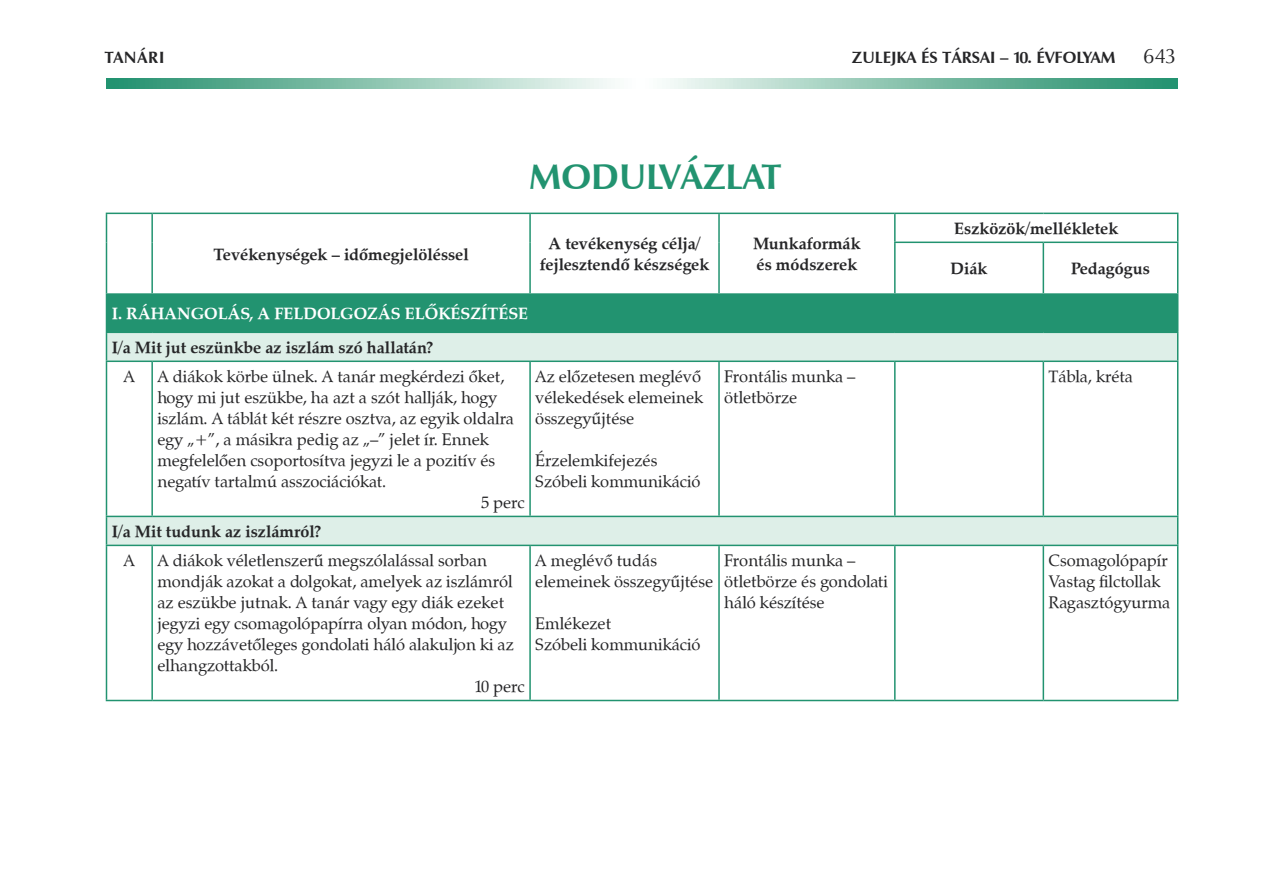
<style>
.page{position:relative;width:1263px;height:893px;background:#fff}
.page>*{position:absolute;margin:0;border:0;box-sizing:border-box;transform-origin:0 0}
.t1{font:700 36px "Zapf Humanist 601 PFL";color:#229370}
.t2{font:21px "Zapf Humanist 601 PFL";color:#262628}
.t3{font:16.5px/21px "Zapf Calligraphic 801 PFL";color:#262628}
.t4{font:700 16.5px/21px "Zapf Calligraphic 801 PFL";color:#262628}
.t5{font:700 16.5px/33.6px "Zapf Calligraphic 801 PFL";color:#fff}
.t6{font:700 16.5px "Zapf Humanist 601 PFL";color:#262628}
.s1{color:#262628}
.s2{font-weight:400}
</style>
<div class="page">
<svg style="left:106px;top:78px;width:1072px;height:11px;background:#8cc4b1"></svg>
<div style="left:106px;top:294px;width:1072px;height:38px;background:#229370"></div>
<svg style="left:107px;top:333px;width:1070px;height:212px"></svg>
<hr style="left:106px;top:213px;width:46px;height:1px;background:#229370">
<svg style="left:106px;top:214px;width:1px;height:28px"></svg>
<hr style="left:152px;top:213px;width:378px;height:1px;background:#229370">
<hr style="left:151px;top:214px;width:2px;height:28px;background:#229370">
<hr style="left:530px;top:213px;width:189px;height:1px;background:#229370">
<hr style="left:529px;top:214px;width:2px;height:28px;background:#229370">
<hr style="left:719px;top:213px;width:176px;height:1px;background:#229370">
<hr style="left:718px;top:214px;width:2px;height:28px;background:#229370">
<hr style="left:895px;top:213px;width:148px;height:1px;background:#229370">
<svg style="left:894px;top:214px;width:1px;height:28px"></svg>
<hr style="left:1043px;top:213px;width:135px;height:1px;background:#229370">
<svg style="left:1177px;top:214px;width:1px;height:28px"></svg>
<hr style="left:106px;top:242px;width:1px;height:51px;background:#229370">
<hr style="left:151px;top:242px;width:2px;height:51px;background:#229370">
<hr style="left:529px;top:242px;width:2px;height:51px;background:#229370">
<hr style="left:718px;top:242px;width:2px;height:51px;background:#229370">
<hr style="left:894px;top:242px;width:149px;height:1px;background:#229370">
<hr style="left:894px;top:243px;width:1px;height:50px;background:#229370">
<hr style="left:1043px;top:242px;width:135px;height:1px;background:#229370">
<hr style="left:1042px;top:243px;width:2px;height:50px;background:#229370">
<hr style="left:1177px;top:243px;width:1px;height:50px;background:#229370">
<hr style="left:106px;top:293px;width:46px;height:2px;background:#229370">
<hr style="left:152px;top:293px;width:378px;height:2px;background:#229370">
<hr style="left:530px;top:293px;width:189px;height:2px;background:#229370">
<hr style="left:719px;top:293px;width:176px;height:2px;background:#229370">
<hr style="left:895px;top:293px;width:148px;height:2px;background:#229370">
<hr style="left:1043px;top:293px;width:135px;height:2px;background:#229370">
<hr style="left:106px;top:332px;width:46px;height:1px;background:#229370">
<svg style="left:106px;top:333px;width:1px;height:28px"></svg>
<hr style="left:152px;top:332px;width:378px;height:1px;background:#229370">
<hr style="left:530px;top:332px;width:189px;height:1px;background:#229370">
<hr style="left:719px;top:332px;width:176px;height:1px;background:#229370">
<hr style="left:895px;top:332px;width:148px;height:1px;background:#229370">
<hr style="left:1043px;top:332px;width:135px;height:1px;background:#229370">
<svg style="left:1177px;top:333px;width:1px;height:28px"></svg>
<hr style="left:106px;top:361px;width:46px;height:1px;background:#229370">
<hr style="left:106px;top:362px;width:1px;height:154px;background:#229370">
<hr style="left:152px;top:361px;width:378px;height:1px;background:#229370">
<hr style="left:151px;top:362px;width:2px;height:154px;background:#229370">
<hr style="left:530px;top:361px;width:189px;height:1px;background:#229370">
<hr style="left:529px;top:362px;width:2px;height:154px;background:#229370">
<hr style="left:719px;top:361px;width:176px;height:1px;background:#229370">
<hr style="left:718px;top:362px;width:2px;height:154px;background:#229370">
<hr style="left:895px;top:361px;width:148px;height:1px;background:#229370">
<hr style="left:894px;top:362px;width:1px;height:154px;background:#229370">
<hr style="left:1043px;top:361px;width:135px;height:1px;background:#229370">
<hr style="left:1042px;top:362px;width:2px;height:154px;background:#229370">
<hr style="left:1177px;top:362px;width:1px;height:154px;background:#229370">
<hr style="left:106px;top:516px;width:46px;height:1px;background:#229370">
<svg style="left:106px;top:517px;width:1px;height:28px"></svg>
<hr style="left:152px;top:516px;width:378px;height:1px;background:#229370">
<hr style="left:530px;top:516px;width:189px;height:1px;background:#229370">
<hr style="left:719px;top:516px;width:176px;height:1px;background:#229370">
<hr style="left:895px;top:516px;width:148px;height:1px;background:#229370">
<hr style="left:1043px;top:516px;width:135px;height:1px;background:#229370">
<svg style="left:1177px;top:517px;width:1px;height:28px"></svg>
<hr style="left:106px;top:545px;width:46px;height:1px;background:#229370">
<hr style="left:106px;top:546px;width:1px;height:154px;background:#229370">
<hr style="left:152px;top:545px;width:378px;height:1px;background:#229370">
<hr style="left:151px;top:546px;width:2px;height:154px;background:#229370">
<hr style="left:530px;top:545px;width:189px;height:1px;background:#229370">
<hr style="left:529px;top:546px;width:2px;height:154px;background:#229370">
<hr style="left:719px;top:545px;width:176px;height:1px;background:#229370">
<hr style="left:718px;top:546px;width:2px;height:154px;background:#229370">
<hr style="left:895px;top:545px;width:148px;height:1px;background:#229370">
<hr style="left:894px;top:546px;width:1px;height:154px;background:#229370">
<hr style="left:1043px;top:545px;width:135px;height:1px;background:#229370">
<hr style="left:1042px;top:546px;width:2px;height:154px;background:#229370">
<hr style="left:1177px;top:546px;width:1px;height:154px;background:#229370">
<hr style="left:106px;top:700px;width:46px;height:1px;background:#229370">
<hr style="left:152px;top:700px;width:378px;height:1px;background:#229370">
<hr style="left:530px;top:700px;width:189px;height:1px;background:#229370">
<hr style="left:719px;top:700px;width:176px;height:1px;background:#229370">
<hr style="left:895px;top:700px;width:148px;height:1px;background:#229370">
<hr style="left:1043px;top:700px;width:135px;height:1px;background:#229370">
<p class="t6" style="left:105px;top:47px;width:61px">TANÁRI</p>
<p class="t6" style="left:852px;top:47px;width:265px">ZULEJKA ÉS TÁRSAI – 10. ÉVFOLYAM</p>
<p class="t2" style="left:1143px;top:42px;width:34px">643</p>
<p class="t1" style="left:529px;top:154px;width:254px">MODULVÁZLAT</p>
<p class="t4" style="left:213px;top:243px;width:257px">Tevékenységek – időmegjelöléssel</p>
<p class="t4" style="left:540px;top:233px;width:171px;text-align:center">A tevékenység célja/ fejlesztendő készségek</p>
<p class="t4" style="left:753px;top:233px;width:109px">Munkaformák és módszerek</p>
<p class="t4" style="left:954px;top:218px;width:166px">Eszközök/mellékletek</p>
<p class="t4" style="left:951px;top:258px;width:38px">Diák</p>
<p class="t4" style="left:1071px;top:258px;width:80px">Pedagógus</p>
<p class="t5" style="left:112px;top:297px;width:418px">I. RÁHANGOLÁS, A FELDOLGOZÁS ELŐKÉSZÍTÉSE<br><span class="s1">I/a Mit jut eszünkbe az iszlám szó hallatán?</span></p>
<p class="t3" style="left:124px;top:366px;width:13px">A</p>
<p class="t3" style="left:157px;top:366px;width:348px">A diákok körbe ülnek. A tanár megkérdezi ôket,</p>
<p class="t3" style="left:157px;top:387px;width:341px">hogy mi jut eszükbe, ha azt a szót hallják, hogy</p>
<p class="t3" style="left:157px;top:408px;width:358px">iszlám. A táblát két részre osztva, az egyik oldalra</p>
<p class="t3" style="left:157px;top:429px;width:333px">egy „+”, a másikra pedig az „–” jelet ír. Ennek</p>
<p class="t3" style="left:157px;top:450px;width:339px">megfelelôen csoportosítva jegyzi le a pozitív és</p>
<p class="t3" style="left:157px;top:471px;width:230px">negatív tartalmú asszociációkat.</p>
<p class="t3" style="left:481px;top:492px;width:45px">5 perc</p>
<p class="t3" style="left:535px;top:366px;width:169px">Az elôzetesen meglévô vélekedések elemeinek összegyûjtése</p>
<p class="t3" style="left:535px;top:450px;width:167px">Érzelemkifejezés<br>Szóbeli kommunikáció</p>
<p class="t4" style="left:124px;top:517px;width:199px;line-height:29.1px;text-indent:-12px">I/a Mit tudunk az iszlámról?<br><span class="s2">A</span></p>
<p class="t3" style="left:157px;top:550px;width:331px">A diákok véletlenszerû megszólalással sorban</p>
<p class="t3" style="left:157px;top:571px;width:357px">mondják azokat a dolgokat, amelyek az iszlámról</p>
<p class="t3" style="left:157px;top:592px;width:348px">az eszükbe jutnak. A tanár vagy egy diák ezeket</p>
<p class="t3" style="left:157px;top:613px;width:351px">jegyzi egy csomagolópapírra olyan módon, hogy</p>
<p class="t3" style="left:157px;top:634px;width:358px">egy hozzávetôleges gondolati háló alakuljon ki az</p>
<p class="t3" style="left:157px;top:655px;width:122px">elhangzottakból.</p>
<p class="t3" style="left:474px;top:676px;width:52px">10 perc</p>
<p class="t3" style="left:535px;top:550px;width:179px">A meglévô tudás elemeinek összegyûjtése</p>
<p class="t3" style="left:535px;top:613px;width:167px">Emlékezet<br>Szóbeli kommunikáció</p>
<p class="t3" style="left:724px;top:366px;width:133px">Frontális munka – ötletbörze</p>
<p class="t3" style="left:1048px;top:366px;width:86px">Tábla, kréta</p>
<p class="t3" style="left:724px;top:550px;width:165px">Frontális munka – ötletbörze és gondolati háló készítése</p>
<p class="t3" style="left:1048px;top:550px;width:123px">Csomagolópapír<br>Vastag filctollak<br>Ragasztógyurma</p>
</div>
